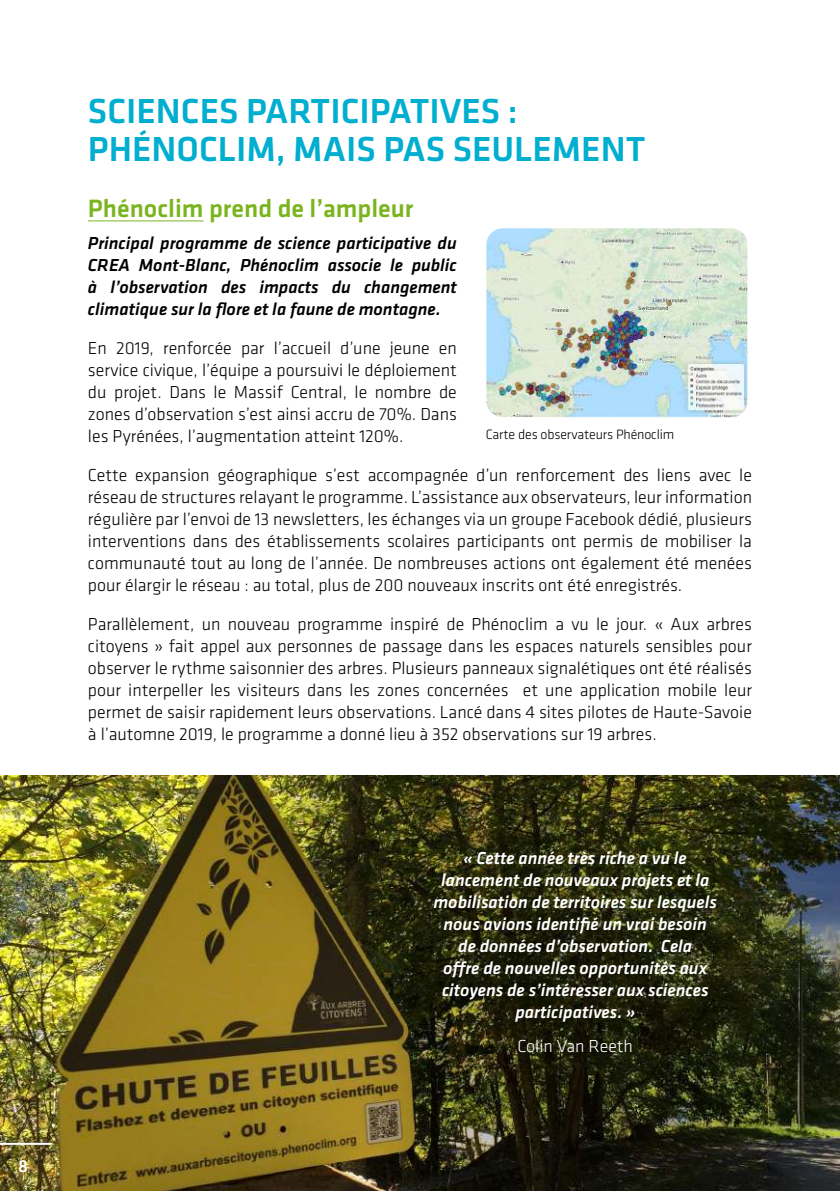
<style>
.page{position:relative;width:840px;height:1191px;background:#fff}
.page>*{position:absolute;margin:0;border:0;box-sizing:border-box;transform-origin:0 0}
.t1{font:500 36px/38px "Klavika";color:#00aecf}
.t2{font:500 26px "Klavika";color:#7ab51d}
.t3{font:300 18px/22px "Klavika";color:#000;text-align:justify}
.t4{font:italic 500 18px/22px "Klavika";color:#fff;text-align:center}
.t5{font:italic 500 18px/21.8px "Klavika";color:#000;text-align:justify}
.t6{font:300 18px "Klavika";color:#fff}
.t7{font:500 18px "Klavika";color:#fff}
.t8{font:300 14px "Klavika";letter-spacing:-.01em;color:#000}
</style>
<div class="page">
<img style="left:0;top:776px;width:839px;height:415px">
<hr style="left:0;top:1142px;width:51px;height:2px;background:#fff">
<hr style="left:88px;top:220px;width:115px;height:1px;background:#7ab51d">
<img style="left:486px;top:228px;width:261px;height:189px">
<p class="t7" style="left:18px;top:1156px;width:11px">8</p>
<h1 class="t1" style="left:88px;top:93px;width:558px">SCIENCES PARTICIPATIVES :<br>PHÉNOCLIM, MAIS PAS SEULEMENT</h1>
<h2 class="t2" style="left:88px;top:195px;width:327px">Phénoclim prend de l’ampleur</h2>
<p class="t5" style="left:88px;top:233px;width:370px">Principal programme de science participative du CREA Mont-Blanc, Phénoclim associe le public à l’observation des impacts du changement climatique sur la flore et la faune de montagne.</p>
<p class="t3" style="left:88px;top:337px;width:370px">En 2019, renforcée par l’accueil d’une jeune en service civique, l’équipe a poursuivi le déploiement du projet. Dans le Massif Central, le nombre de zones d’observation s’est ainsi accru de 70%. Dans les Pyrénées, l’augmentation atteint 120%.</p>
<p class="t3" style="left:88px;top:464px;width:665px">Cette expansion géographique s’est accompagnée d’un renforcement des liens avec le réseau de structures relayant le programme. L’assistance aux observateurs, leur information régulière par l’envoi de 13 newsletters, les échanges via un groupe Facebook dédié, plusieurs interventions dans des établissements scolaires participants ont permis de mobiliser la communauté tout au long de l’année. De nombreuses actions ont également été menées pour élargir le réseau : au total, plus de 200 nouveaux inscrits ont été enregistrés.</p>
<p class="t3" style="left:88px;top:613px;width:665px">Parallèlement, un nouveau programme inspiré de Phénoclim a vu le jour. « Aux arbres citoyens » fait appel aux personnes de passage dans les espaces naturels sensibles pour observer le rythme saisonnier des arbres. Plusieurs panneaux signalétiques ont été réalisés pour interpeller les visiteurs dans les zones concernées et une application mobile leur permet de saisir rapidement leurs observations. Lancé dans 4 sites pilotes de Haute-Savoie à l’automne 2019, le programme a donné lieu à 352 observations sur 19 arbres.</p>
<p class="t8" style="left:485px;top:427px;width:190px">Carte des observateurs Phénoclim</p>
<p class="t4" style="left:433px;top:847px;width:285px">« Cette année très riche a vu le lancement de nouveaux projets et la mobilisation de territoires sur lesquels nous avions identifié un vrai besoin de données d’observation. Cela<br>offre de nouvelles opportunités aux citoyens de s’intéresser aux sciences participatives. »</p>
<p class="t6" style="left:517px;top:1036px;width:117px">Colin Van Reeth</p>
</div>
